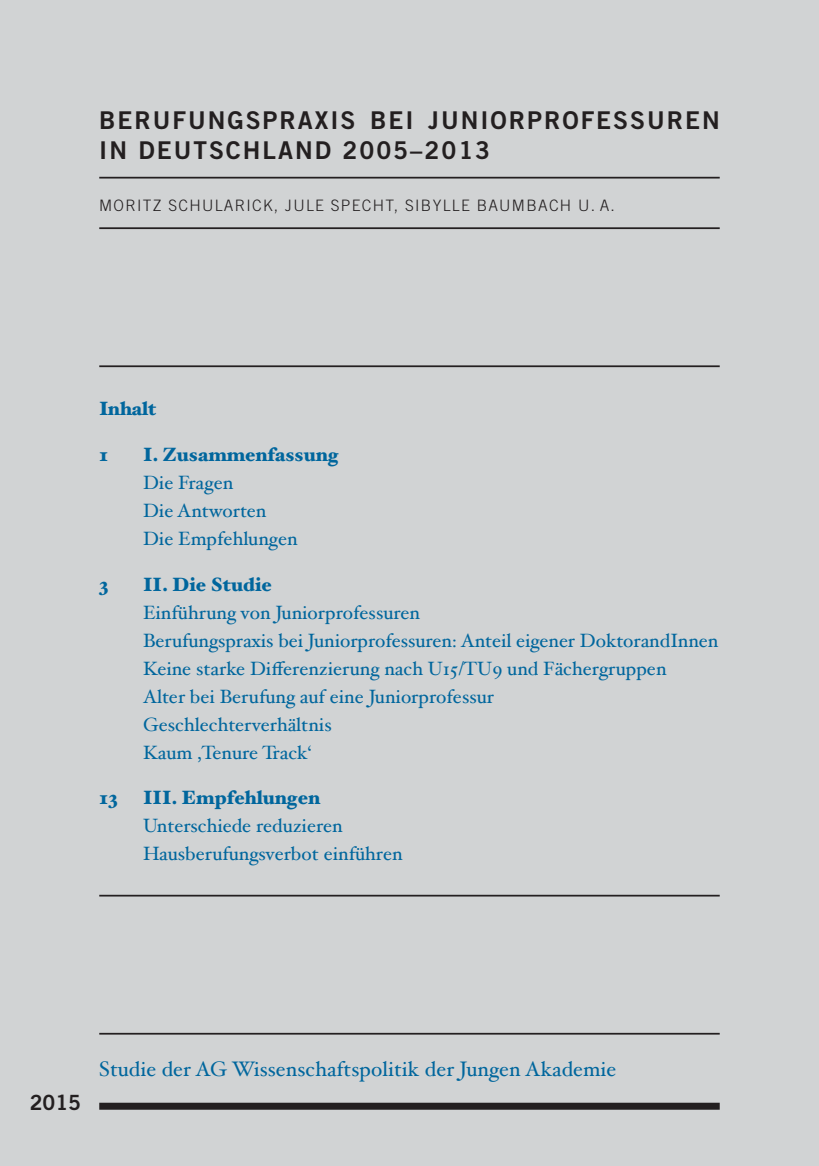
<style>
.page{position:relative;width:819px;height:1166px;background:#d1d3d4}
.page>*{position:absolute;margin:0;border:0;box-sizing:border-box;transform-origin:0 0}
.t1{font:24.5px/29.8px "Trade Gothic Bold Two";letter-spacing:.08em;color:#231f20}
.t2{font:21px "Hoefler Text";letter-spacing:.005em;color:#00669d}
.t3{font:21px "Trade Gothic Bold Two";color:#231f20}
.t4{font:19.25px/28px "Hoefler Text";color:#00669d}
.t5{font:900 19.25px "Hoefler Text";color:#00669d}
.t6{font:300 15.75px "Trade Gothic";letter-spacing:.08em;color:#231f20}
</style>
<div class="page">
<hr style="left:99px;top:227px;width:620px;height:2px;background:#231f20">
<div style="left:99px;top:1102px;width:620px;height:7px;background:#231f20"></div>
<hr style="left:99px;top:895px;width:620px;height:1px;background:#231f20">
<hr style="left:99px;top:365px;width:620px;height:2px;background:#231f20">
<hr style="left:99px;top:177px;width:620px;height:1px;background:#231f20">
<hr style="left:99px;top:1033px;width:620px;height:1px;background:#231f20">
<p class="t1" style="left:99px;top:108px;width:622px">BERUFUNGSPRAXIS BEI JUNIORPROFESSUREN<br>IN DEUTSCHLAND 2005–2013</p>
<p class="t6" style="left:99px;top:199px;width:517px">MORITZ SCHULARICK, JULE SPECHT, SIBYLLE BAUMBACH U. A.</p>
<p class="t5" style="left:99px;top:401px;width:59px">Inhalt</p>
<p class="t5" style="left:99px;top:447px;width:11px">1</p>
<p class="t5" style="left:143px;top:447px;width:197px">I. Zusammenfassung</p>
<p class="t4" style="left:143px;top:471px;width:156px">Die Fragen<br>Die Antworten<br>Die Empfehlungen</p>
<p class="t5" style="left:99px;top:577px;width:11px">3</p>
<p class="t5" style="left:143px;top:577px;width:130px">II. Die Studie</p>
<p class="t4" style="left:143px;top:600px;width:577px">Einführung von Juniorprofessuren<br>Berufungspraxis bei Juniorprofessuren: Anteil eigener DoktorandInnen Keine starke Differenzierung nach U15/TU9 und Fächergruppen<br>Alter bei Berufung auf eine Juniorprofessur<br>Geschlechterverhältnis<br>Kaum ‚Tenure Track‘</p>
<p class="t5" style="left:99px;top:790px;width:20px">13</p>
<p class="t5" style="left:143px;top:790px;width:179px">III. Empfehlungen</p>
<p class="t4" style="left:143px;top:814px;width:261px">Unterschiede reduzieren<br>Hausberufungsverbot einführen</p>
<p class="t3" style="left:30px;top:1094px;width:53px">2015</p>
<p class="t2" style="left:99px;top:1061px;width:518px">Studie der AG Wissenschaftspolitik der Jungen Akademie</p>
</div>
